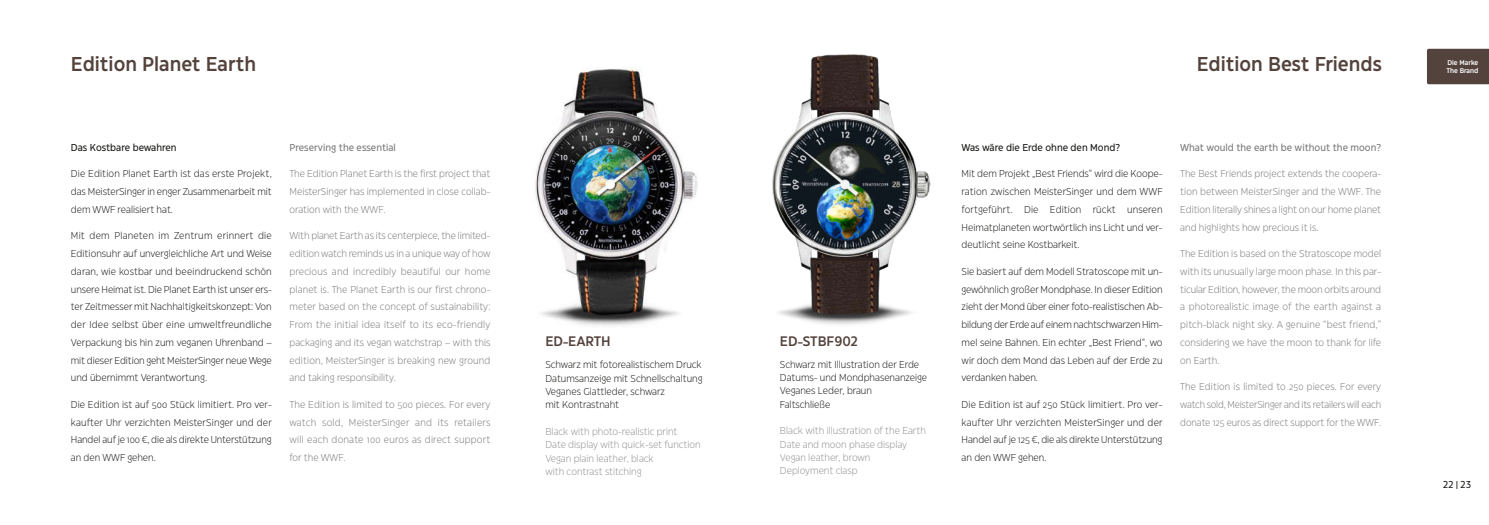
<style>
.page{position:relative;width:1489px;height:525px;background:#fff}
.page>*{position:absolute;margin:0;border:0;box-sizing:border-box;transform-origin:0 0}
.t1{font:600 20px "Eastman Grotesque";color:#54433d}
.t2{font:600 13.75px "Eastman Grotesque";color:#54433d}
.t3{font:300 10px/17.8px "Eastman Grotesque";color:#1a1a18;text-align:justify}
.t4{font:300 10px/17.8px "Eastman Grotesque";color:#7b7b7a;text-align:justify}
.t5{font:300 10px/13.2px "Eastman Grotesque";color:#929292}
.t6{font:500 10px "Eastman Grotesque";color:#7b7b7a}
.t7{font:500 10px "Eastman Grotesque";color:#1a1a18}
.t8{font:600 6.88px "Eastman Grotesque";color:#fff}
</style>
<div class="page">
<img style="left:777px;top:301px;width:135px;height:24px">
<img style="left:772px;top:87px;width:158px;height:184px">
<img style="left:781px;top:120px;width:128px;height:128px">
<img style="left:810px;top:55px;width:69px;height:259px">
<img style="left:535px;top:67px;width:163px;height:259px">
<div style="left:1427px;top:49px;width:61px;height:35px;background:#54433d"></div>
<h1 class="t1" style="left:71px;top:56px;width:187px">Edition Planet Earth</h1>
<p class="t7" style="left:71px;top:143px;width:107px">Das Kostbare bewahren</p>
<p class="t3" style="left:71px;top:165px;width:202px">Die Edition Planet Earth ist das erste Projekt, das MeisterSinger in enger Zusammenarbeit mit dem WWF realisiert hat.</p>
<p class="t3" style="left:71px;top:227px;width:202px">Mit dem Planeten im Zentrum erinnert die Editionsuhr auf unvergleichliche Art und Weise daran, wie kostbar und beeindruckend schön unsere Heimat ist. Die Planet Earth ist unser ers‐ ter Zeitmesser mit Nachhaltigkeitskonzept: Von der Idee selbst über eine umweltfreundliche Verpackung bis hin zum veganen Uhrenband – mit dieser Edition geht MeisterSinger neue Wege und übernimmt Verantwortung.</p>
<p class="t3" style="left:71px;top:396px;width:202px">Die Edition ist auf 500 Stück limitiert. Pro ver‐ kaufter Uhr verzichten MeisterSinger und der Handel auf je 100 €, die als direkte Unterstützung an den WWF gehen.</p>
<p class="t6" style="left:289px;top:143px;width:108px">Preserving the essential</p>
<p class="t4" style="left:289px;top:165px;width:202px">The Edition Planet Earth is the first project that MeisterSinger has implemented in close collab‐ oration with the WWF.</p>
<p class="t4" style="left:289px;top:227px;width:202px">With planet Earth as its centerpiece, the limited&shy;edition watch reminds us in a unique way of how precious and incredibly beautiful our home planet is. The Planet Earth is our first chrono&shy;meter based on the concept of sustainability:<br>From the initial idea itself to its eco-friendly packaging and its vegan watchstrap – with this edition, MeisterSinger is breaking new ground and taking responsibility.</p>
<p class="t4" style="left:289px;top:396px;width:202px">The Edition is limited to 500 pieces. For every watch sold, MeisterSinger and its retailers will each donate 100 euros as direct support for the WWF.</p>
<h2 class="t2" style="left:545px;top:336px;width:67px">ED-EARTH</h2>
<p class="t3" style="left:545px;top:359px;width:159px;line-height:13.2px;text-align:left">Schwarz mit fotorealistischem Druck<br>Datumsanzeige mit Schnellschaltung<br>Veganes Glattleder, schwarz<br>mit Kontrastnaht</p>
<p class="t5" style="left:545px;top:425px;width:157px">Black with photo-realistic print<br>Date display with quick-set function<br>Vegan plain leather, black<br>with contrast stitching</p>
<h2 class="t2" style="left:780px;top:335px;width:80px">ED-STBF902</h2>
<p class="t3" style="left:780px;top:358px;width:149px;line-height:13.2px;text-align:left">Schwarz mit Illustration der Erde<br>Datums- und Mondphasenanzeige<br>Veganes Leder, braun<br>Faltschließe</p>
<p class="t5" style="left:780px;top:424px;width:147px">Black with illustration of the Earth<br>Date and moon phase display<br>Vegan leather, brown<br>Deployment clasp</p>
<h1 class="t1" style="left:1196px;top:56px;width:187px">Edition Best Friends</h1>
<p class="t7" style="left:961px;top:143px;width:160px">Was wäre die Erde ohne den Mond?</p>
<p class="t3" style="left:961px;top:165px;width:203px">Mit dem Projekt „Best Friends“ wird die Koope‐ ration zwischen MeisterSinger und dem WWF fortgeführt. Die Edition rückt unseren Heimatplaneten wortwörtlich ins Licht und ver‐ deutlicht seine Kostbarkeit.</p>
<p class="t3" style="left:961px;top:263px;width:202px">Sie basiert auf dem Modell Stratoscope mit un‐ gewöhnlich großer Mondphase. In dieser Edition zieht der Mond über einer foto-realistischen Ab‐ bildung der Erde auf einem nachtschwarzen Him‐ mel seine Bahnen. Ein echter „Best Friend“, wo wir doch dem Mond das Leben auf der Erde zu verdanken haben.</p>
<p class="t3" style="left:961px;top:396px;width:202px">Die Edition ist auf 250 Stück limitiert. Pro ver‐ kaufter Uhr verzichten MeisterSinger und der Handel auf je 125 €, die als direkte Unterstützung an den WWF gehen.</p>
<p class="t6" style="left:1180px;top:143px;width:202px">What would the earth be without the moon?</p>
<p class="t4" style="left:1180px;top:165px;width:202px">The Best Friends project extends the coopera‐ tion between MeisterSinger and the WWF. The Edition literally shines a light on our home planet and highlights how precious it is.</p>
<p class="t4" style="left:1180px;top:245px;width:202px">The Edition is based on the Stratoscope model with its unusually large moon phase. In this par‐ ticular Edition, however, the moon orbits around a photorealistic image of the earth against a pitch-black night sky. A genuine “best friend,” considering we have the moon to thank for life on Earth.</p>
<p class="t4" style="left:1180px;top:378px;width:202px">The Edition is limited to 250 pieces. For every watch sold, MeisterSinger and its retailers will each donate 125 euros as direct support for the WWF.</p>
<p class="t8" style="left:1447px;top:59px;width:32px">Die Marke</p>
<p class="t8" style="left:1446px;top:68px;width:33px">The Brand</p>
<p class="t7" style="left:1443px;top:480px;width:29px">22 | 23</p>
</div>
